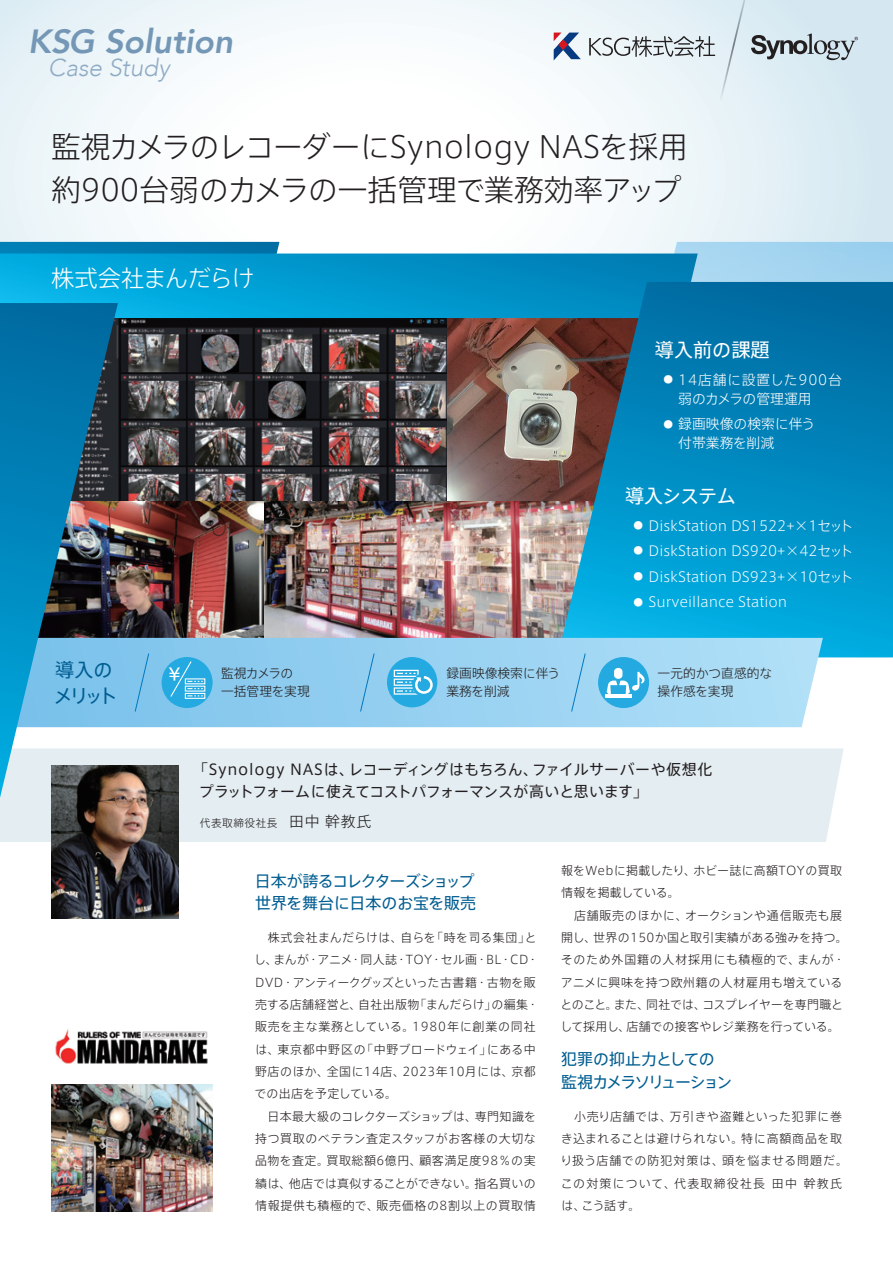
<style>
.page{position:relative;width:893px;height:1263px;background:#fff}
.page>*{position:absolute;margin:0;border:0;box-sizing:border-box;transform-origin:0 0}
.t1{font:italic 800 33.45px "Avenir";color:#7597b6}
.メインタイトル{font:300 29.7px "Axis Std";color:#231f20}
.t2{font:italic 300 24.45px "Avenir";color:#8fabc5}
.社名{font:300 23.4px "Axis Std";letter-spacing:-.035em;color:#fff}
.t3{font:19.2px "Axis Std";color:#fff}
.t4{font:19.2px "Axis Std";letter-spacing:-.165em;color:#005d91}
.事例-小見出し{font:15.9px/22.4px "Axis Std";letter-spacing:-.02em;color:#005d91}
.事例-小見出し-2{font:15.9px/22.4px "Axis Std";letter-spacing:-.075em;color:#005d91}
.担当者-コメント本文{font:14.85px/22.4px "Axis Std";letter-spacing:.01em;color:#231f20}
.導入の狙い_導入システム-本文{font:300 13.8px/19.2px "Axis Std";color:#fff}
.導入のメリット-本文{font:300 12.75px "Axis Std";color:#231f20}
.事例-本文{font:300 12px/22.4px "Axis Std";letter-spacing:.03em;color:#231f20}
.事例-本文-2{font:300 12px/22.4px "Axis Std";letter-spacing:.06em;color:#231f20}
.担当者-肩書き{font:300 10.65px "Axis Std";letter-spacing:.05em;color:#231f20}
.s1{font-size:9.6px}
.s2{font-size:14.85px}
</style>
<div class="page">
<img style="left:446px;top:385px;width:111px;height:117px">
<img style="left:118px;top:385px;width:328px;height:117px">
<img style="left:118px;top:502px;width:439px;height:136px">
<div style="left:0;top:748px;width:844px;height:94px;background:#e4edf2"></div>
<svg style="left:0;top:0;width:893px;height:242px"></svg>
<svg style="left:0;top:242px;width:893px;height:143px;background:#3b86a3"></svg>
<svg style="left:557px;top:282px;width:336px;height:375px;background:#1086b4"></svg>
<svg style="left:118px;top:638px;width:705px;height:89px;background:#9bd3f2"></svg>
<svg style="left:0;top:303px;width:118px;height:495px;background:#3783a6"></svg>
<svg style="left:554px;top:33px;width:27px;height:27px"></svg>
<svg style="left:589px;top:0;width:269px;height:101px;background:#d7e3e9"></svg>
<svg style="left:134px;top:653px;width:15px;height:59px"></svg>
<svg style="left:360px;top:653px;width:15px;height:59px"></svg>
<svg style="left:571px;top:653px;width:15px;height:59px"></svg>
<div style="left:598px;top:657px;width:51px;height:51px;background:#24aae1;border-radius:50%"></div>
<div style="left:614px;top:668px;width:8px;height:11px;background:#fff;border-radius:4px"></div>
<svg style="left:607px;top:672px;width:38px;height:22px"></svg>
<hr style="left:605px;top:694px;width:27px;height:4px;background:#fff">
<img style="left:51px;top:765px;width:128px;height:153px">
<img style="left:51px;top:1084px;width:162px;height:128px">
<img style="left:55px;top:1029px;width:153px;height:35px">
<div style="left:387px;top:657px;width:50px;height:50px;background:#24aae1;border-radius:50%"></div>
<div style="left:394px;top:687px;width:25px;height:8px;border:1px solid #fff"></div>
<div style="left:394px;top:679px;width:25px;height:7px;border:1px solid #fff"></div>
<div style="left:394px;top:670px;width:25px;height:7px;border:1px solid #fff"></div>
<svg style="left:397px;top:673px;width:37px;height:24px"></svg>
<div style="left:162px;top:657px;width:51px;height:51px;background:#24aae1;border-radius:50%"></div>
<div style="left:185px;top:693px;width:20px;height:6px;border:1px solid #fff"></div>
<div style="left:185px;top:686px;width:20px;height:6px;border:1px solid #fff"></div>
<div style="left:185px;top:678px;width:20px;height:6px;border:1px solid #fff"></div>
<svg style="left:169px;top:660px;width:34px;height:38px"></svg>
<p class="t1" style="left:28px;top:21px;width:207px">KSG Solution</p>
<p class="t2" style="left:48px;top:53px;width:123px">Case Study</p>
<p class="メインタイトル" style="left:51px;top:125px;width:639px">監視カメラのレコーダーにSynology NASを採用</p>
<p class="メインタイトル" style="left:51px;top:167px;width:632px">約900台弱のカメラの一括管理で業務効率アップ</p>
<p class="社名" style="left:51px;top:261px;width:205px">株式会社まんだらけ</p>
<p class="t4" style="left:55px;top:655px;width:59px">導入の</p>
<p class="t4" style="left:54px;top:681px;width:66px">メリット</p>
<p class="導入のメリット-本文" style="left:221px;top:664px;width:74px">監視カメラの</p>
<p class="導入のメリット-本文" style="left:221px;top:682px;width:90px">一括管理を実現</p>
<p class="導入のメリット-本文" style="left:446px;top:664px;width:115px">録画映像検索に伴う</p>
<p class="導入のメリット-本文" style="left:446px;top:682px;width:65px">業務を削減</p>
<p class="t3" style="left:655px;top:335px;width:116px">導入前の課題</p>
<p class="導入の狙い_導入システム-本文" style="left:678px;top:369px;width:165px;text-indent:-15px"><span class="s1">●</span> 14店舗に設置した900台弱のカメラの管理運用</p>
<p class="導入の狙い_導入システム-本文" style="left:678px;top:414px;width:139px;text-indent:-15px"><span class="s1">●</span> 録画映像の検索に伴う付帯業務を削減</p>
<p class="t3" style="left:625px;top:481px;width:112px">導入システム</p>
<p class="導入の狙い_導入システム-本文" style="left:634px;top:515px;width:221px"><span class="s1">●</span> DiskStation DS1522+×1セット</p>
<p class="導入の狙い_導入システム-本文" style="left:634px;top:540px;width:221px"><span class="s1">●</span> DiskStation DS920+×42セット</p>
<p class="導入の狙い_導入システム-本文" style="left:634px;top:566px;width:221px"><span class="s1">●</span> DiskStation DS923+×10セット</p>
<p class="導入の狙い_導入システム-本文" style="left:634px;top:591px;width:155px"><span class="s1">●</span> Surveillance Station</p>
<p class="導入のメリット-本文" style="left:658px;top:664px;width:116px">一元的かつ直感的な</p>
<p class="導入のメリット-本文" style="left:658px;top:682px;width:77px">操作感を実現</p>
<p class="担当者-コメント本文" style="left:199px;top:757px;width:515px;text-indent:-6px">「Synology NASは、レコーディングはもちろん、ファイルサーバーや仮想化プラットフォームに使えてコストパフォーマンスが高いと思います」</p>
<p class="担当者-肩書き" style="left:200px;top:815px;width:173px">代表取締役社長　<span class="s2">田中 幹教氏</span></p>
<p class="事例-小見出し" style="left:255px;top:868px;width:223px">日本が誇るコレクターズショップ世界を舞台に日本のお宝を販売</p>
<p class="事例-本文" style="left:254px;top:925px;width:286px">　株式会社まんだらけは、自らを「時を司る集団」とし、まんが・アニメ・同人誌・TOY・セル画・BL・CD・<br>DVD・アンティークグッズといった古書籍・古物を販売する店舗経営と、自社出版物「まんだらけ」の編集・販売を主な業務としている。1980年に創業の同社は、東京都中野区の「中野ブロードウェイ」にある中野店のほか、全国に14店、2023年10月には、京都での出店を予定している。</p>
<p class="事例-本文" style="left:255px;top:1104px;width:282px;text-align:justify">　日本最大級のコレクターズショップは、専門知識を持つ買取のベテラン査定スタッフがお客様の大切な品物を査定。買取総額6億円、顧客満足度98％の実績は、他店では真似することができない。指名買いの情報提供も積極的で、販売価格の8割以上の買取情</p>
<p class="事例-本文" style="left:561px;top:858px;width:282px">報をWebに掲載したり、ホビー誌に高額TOYの買取情報を掲載している。</p>
<p class="事例-本文" style="left:560px;top:903px;width:289px">　店舗販売のほかに、オークションや通信販売も展開し、世界の150か国と取引実績がある強みを持つ。そのため外国籍の人材採用にも積極的で、まんが・アニメに興味を持つ欧州籍の人材雇用も増えているとのこと。また、同社では、コスプレイヤーを専門職として採用し、店舗での接客やレジ業務を行っている。</p>
<p class="事例-小見出し-2" style="left:561px;top:1047px;width:173px">犯罪の抑止力としての監視カメラソリューション</p>
<p class="事例-本文-2" style="left:560px;top:1104px;width:289px">　小売り店舗では、万引きや盗難といった犯罪に巻き込まれることは避けられない。特に高額商品を取り扱う店舗での防犯対策は、頭を悩ませる問題だ。この対策について、代表取締役社長 田中 幹教氏は、こう話す。</p>
</div>
